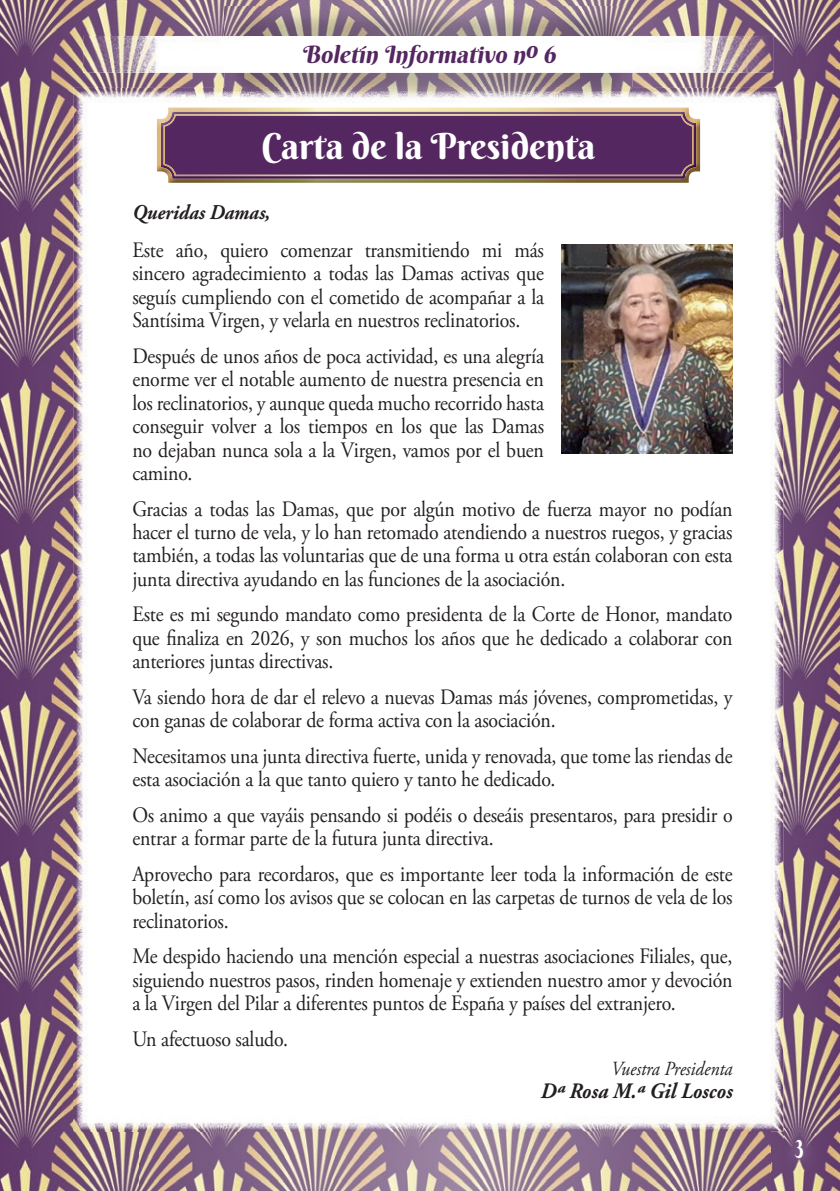
<style>
.page{position:relative;width:840px;height:1191px;background:#fff}
.page>*{position:absolute;margin:0;border:0;box-sizing:border-box;transform-origin:0 0}
.t1{font:36px "Berkshire Swash";color:#fff}
.t2{font:26px "Berkshire Swash";color:#fff;scale:.69 1}
.t3{font:italic 24px "Berkshire Swash";color:#552761}
.t4{font:22px/23.4px "Adobe Garamond Pro";letter-spacing:-.01em;color:#231f20;text-align:justify;scale:.9 1}
.t5{font:italic 700 22px "Adobe Garamond Pro";color:#231f20;scale:.92 1}
.t6{font:italic 700 21px "Adobe Garamond Pro";color:#231f20;scale:.92 1}
.t7{font:italic 20px "Adobe Garamond Pro";color:#231f20;scale:.9 1}
</style>
<div class="page">
<img style="left:0;top:0;width:279px;height:139px">
<img style="left:279px;top:0;width:560px;height:69px">
<img style="left:632px;top:69px;width:207px;height:70px">
<img style="left:0;top:139px;width:139px;height:1052px">
<img style="left:770px;top:139px;width:69px;height:1052px">
<img style="left:139px;top:1131px;width:631px;height:60px">
<img style="left:74px;top:88px;width:708px;height:1043px">
<img style="left:783px;top:1128px;width:32px;height:42px">
<img style="left:224px;top:73px;width:408px;height:29px">
<img style="left:224px;top:7px;width:408px;height:34px">
<img style="left:632px;top:36px;width:141px;height:37px">
<img style="left:613px;top:68px;width:19px;height:5px">
<img style="left:83px;top:36px;width:141px;height:37px">
<img style="left:224px;top:68px;width:19px;height:5px">
<img style="left:224px;top:41px;width:408px;height:27px">
<img style="left:243px;top:68px;width:370px;height:5px">
<img style="left:243px;top:36px;width:370px;height:5px">
<img style="left:236px;top:41px;width:384px;height:27px">
<img style="left:157px;top:108px;width:542px;height:75px">
<img style="left:163px;top:114px;width:530px;height:62px">
<img style="left:560px;top:245px;width:171px;height:208px">
<svg style="left:167px;top:629px;width:9px;height:16px"></svg>
<p class="t3" style="left:301px;top:40px;width:261px">Boletín Informativo no 6</p>
<h1 class="t1" style="left:261px;top:123px;width:335px">Carta de la Presidenta</h1>
<p class="t6" style="left:132px;top:201px;width:151px">Queridas Damas,</p>
<p class="t4" style="left:132px;top:239px;width:458px">Este año, quiero comenzar transmitiendo mi más sincero agradecimiento a todas las Damas activas que seguís cumpliendo con el cometido de acompañar a la Santísima Virgen, y velarla en nuestros reclinatorios.</p>
<p class="t4" style="left:132px;top:345px;width:458px">Después de unos años de poca actividad, es una alegría enorme ver el notable aumento de nuestra presencia en los reclinatorios, y aunque queda mucho recorrido hasta conseguir volver a los tiempos en los que las Damas no dejaban nunca sola a la Virgen, vamos por el buen camino.</p>
<p class="t4" style="left:132px;top:497px;width:668px">Gracias a todas las Damas, que por algún motivo de fuerza mayor no podían hacer el turno de vela, y lo han retomado atendiendo a nuestros ruegos, y gracias también, a todas las voluntarias que de una forma u otra están colaboran con esta junta directiva ayudando en las funciones de la asociación.</p>
<p class="t4" style="left:132px;top:603px;width:668px">Este es mi segundo mandato como presidenta de la Corte de Honor, mandato que naliza en 2026, y son muchos los años que he dedicado a colaborar con anteriores juntas directivas.</p>
<p class="t4" style="left:132px;top:686px;width:668px">Va siendo hora de dar el relevo a nuevas Damas más jóvenes, comprometidas, y con ganas de colaborar de forma activa con la asociación.</p>
<p class="t4" style="left:132px;top:745px;width:668px">Necesitamos una junta directiva fuerte, unida y renovada, que tome las riendas de esta asociación a la que tanto quiero y tanto he dedicado.</p>
<p class="t4" style="left:132px;top:804px;width:668px">Os animo a que vayáis pensando si podéis o deseáis presentaros, para presidir o entrar a formar parte de la futura junta directiva.</p>
<p class="t4" style="left:132px;top:863px;width:668px">Aprovecho para recordaros, que es importante leer toda la información de este boletín, así como los avisos que se colocan en las carpetas de turnos de vela de los reclinatorios.</p>
<p class="t4" style="left:132px;top:945px;width:668px">Me despido haciendo una mención especial a nuestras asociaciones Filiales, que, siguiendo nuestros pasos, rinden homenaje y extienden nuestro amor y devoción a la Virgen del Pilar a diferentes puntos de España y países del extranjero.</p>
<p class="t4" style="left:132px;top:1028px;width:175px">Un afectuoso saludo.</p>
<p class="t7" style="left:611px;top:1056px;width:136px">Vuestra Presidenta</p>
<p class="t5" style="left:540px;top:1078px;width:210px">Dª Rosa M.ª Gil Loscos</p>
<p class="t2" style="left:794px;top:1127px;width:13px">3</p>
</div>
